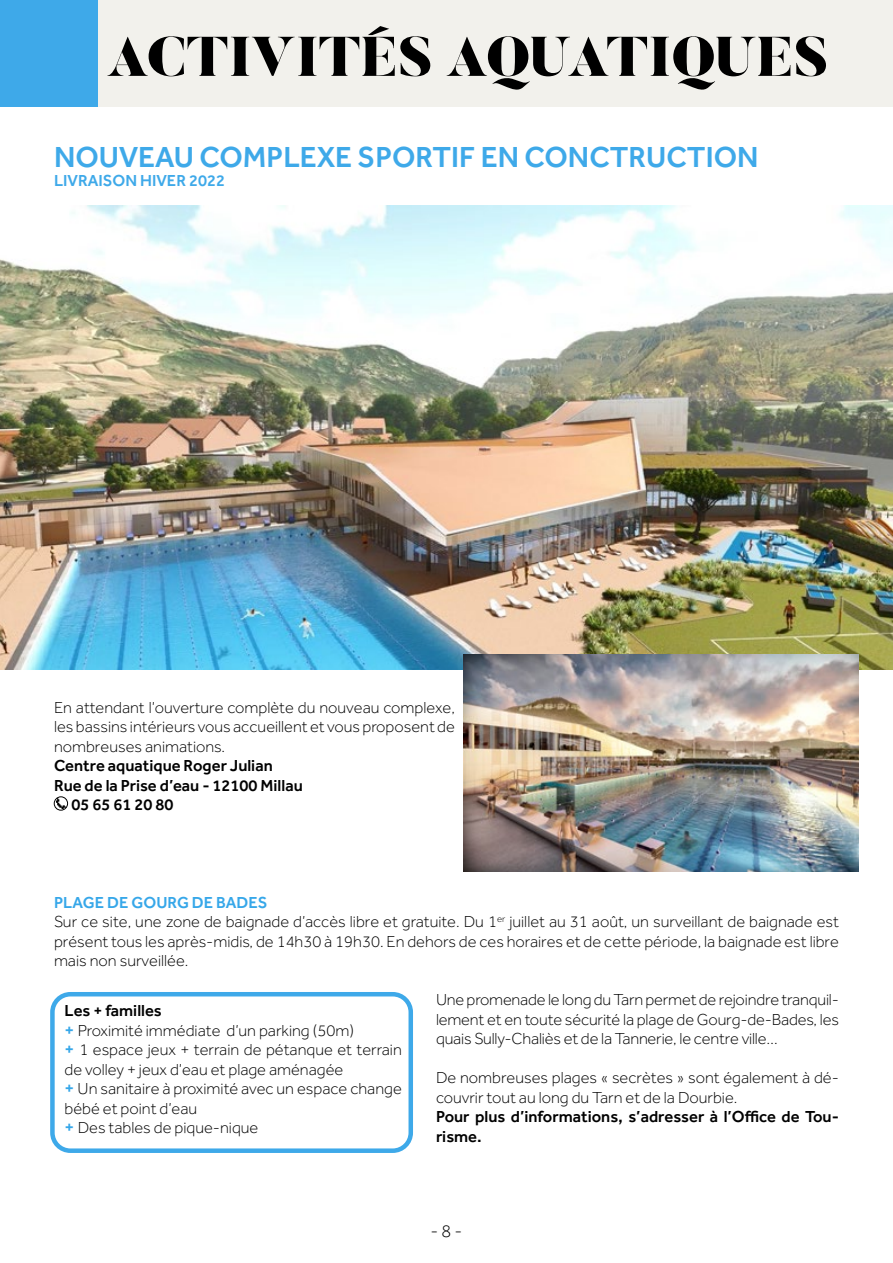
<style>
.page{position:relative;width:893px;height:1263px;background:#fff}
.page>*{position:absolute;margin:0;border:0;box-sizing:border-box;transform-origin:0 0}
.t1{font:900 55.5px "Butler";color:#000}
.t2{font:500 30px "Effra";color:#3ea9e9}
.t3{font:300 18px "Effra";color:#000}
.t4{font:300 16.5px/19.5px "Effra";color:#000}
.t5{font:500 16.5px/19.5px "Effra";color:#000}
.t6{font:500 16.5px "Effra";color:#3ea9e9}
.s1{font-weight:500;color:#36a7e9}
.s2{font-weight:500}
.s3{font-weight:500;font-size:18px;color:#36a7e9}
</style>
<div class="page">
<svg style="left:56px;top:799px;width:10px;height:9px"></svg>
<div style="left:54px;top:796px;width:14px;height:14px;border:1px solid #000;border-radius:50%"></div>
<div style="left:0;top:0;width:893px;height:106px;background:#f2f1ec"></div>
<div style="left:0;top:0;width:98px;height:106px;background:#3ea9e9"></div>
<div style="left:50px;top:992px;width:363px;height:161px;border:4px solid #3ea9e9;border-radius:18px"></div>
<img style="left:0;top:205px;width:893px;height:465px">
<img style="left:464px;top:655px;width:395px;height:217px">
<h1 class="t1" style="left:106px;top:21px;width:724px">ACTIVITÉS AQUATIQUES</h1>
<h2 class="t2" style="left:54px;top:139px;width:706px">NOUVEAU COMPLEXE SPORTIF EN CONCTRUCTION</h2>
<p class="t6" style="left:54px;top:171px;width:172px">LIVRAISON HIVER 2022</p>
<p class="t4" style="left:54px;top:698px;width:402px;text-align:justify">En attendant l’ouverture complète du nouveau complexe, les bassins intérieurs vous accueillent et vous proposent de nombreuses animations.</p>
<p class="t5" style="left:54px;top:756px;width:220px">Centre aquatique Roger Julian</p>
<p class="t5" style="left:54px;top:775px;width:250px">Rue de la Prise d’eau - 12100 Millau</p>
<p class="t5" style="left:72px;top:795px;width:103px">05 65 61 20 80</p>
<p class="t4" style="left:54px;top:893px;width:786px"><span class="s1">PLAGE DE GOURG DE BADES<br></span>Sur ce site, une zone de baignade d’accès libre et gratuite. Du 1<sup>er</sup> juillet au 31 août, un surveillant de baignade est présent tous les après-midis, de 14h30 à 19h30. En dehors de ces horaires et de cette période, la baignade est libre mais non surveillée.</p>
<p class="t4" style="left:436px;top:990px;width:404px;text-align:justify">Une promenade le long du Tarn permet de rejoindre tranquil&shy;lement et en toute sécurité la plage de Gourg-de-Bades, les quais Sully-Chaliès et de la Tannerie, le centre ville…</p>
<p class="t4" style="left:436px;top:1068px;width:404px">De nombreuses plages « secrètes » sont également à dé&shy;couvrir tout au long du Tarn et de la Dourbie.</p>
<p class="t5" style="left:436px;top:1107px;width:404px">Pour plus d’informations, s’adresser à l’Office de Tou&shy;risme.</p>
<p class="t4" style="left:65px;top:1001px;width:339px"><span class="s2">Les + familles<br></span><span class="s3">+</span> Proximité immédiate d’un parking (50m)<br><span class="s3">+</span> 1 espace jeux + terrain de pétanque et terrain de volley + jeux d’eau et plage aménagée<br><span class="s3">+</span> Un sanitaire à proximité avec un espace change bébé et point d’eau<br><span class="s3">+</span> Des tables de pique-nique</p>
<p class="t3" style="left:430px;top:1221px;width:34px">- 8 -</p>
</div>
